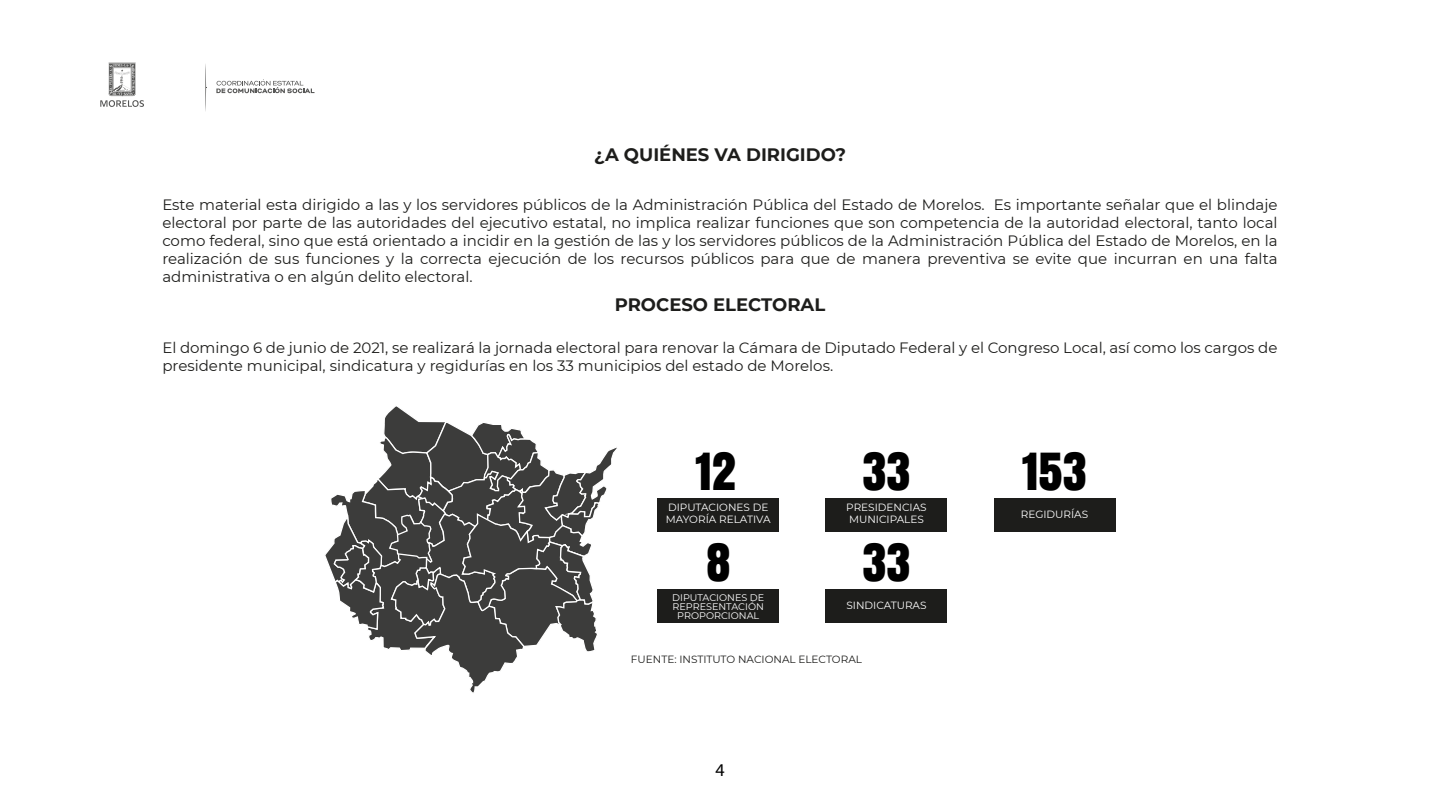
<style>
.page{position:relative;width:1440px;height:810px;background:#fff}
.page>*{position:absolute;margin:0;border:0;box-sizing:border-box;transform-origin:0 0}
.t1{font:47.85px "Anton";color:#000}
.t2{font:700 18px "Montserrat";color:#1d1d1b}
.t3{font:18px "Myriad Pro";color:#000}
.t4{font:15px/18px "Montserrat";color:#1d1d1b;text-align:justify}
.t5{font:10.5px/12.6px "Montserrat";color:#fff}
.t6{font:10.5px "Montserrat";color:#1d1d1b}
.t7{font:9.6px/8.9px "Montserrat";color:#fff;text-align:center}
</style>
<div class="page">
<svg style="left:205px;top:64px;width:1px;height:47px"></svg>
<svg style="left:216px;top:80px;width:98px;height:14px"></svg>
<svg style="left:100px;top:63px;width:44px;height:44px"></svg>
<div style="left:658px;top:498px;width:121px;height:34px;background:#1d1d1b"></div>
<svg style="left:325px;top:406px;width:292px;height:287px"></svg>
<div style="left:826px;top:498px;width:121px;height:34px;background:#1d1d1b"></div>
<div style="left:994px;top:498px;width:121px;height:34px;background:#1d1d1b"></div>
<div style="left:658px;top:589px;width:121px;height:34px;background:#1d1d1b"></div>
<div style="left:826px;top:589px;width:121px;height:34px;background:#1d1d1b"></div>
<p class="t2" style="left:594px;top:142px;width:253px">¿A QUIÉNES VA DIRIGIDO?</p>
<p class="t4" style="left:162px;top:195px;width:1117px">Este material esta dirigido a las y los servidores públicos de la Administración Pública del Estado de Morelos. Es importante señalar que el blindaje electoral por parte de las autoridades del ejecutivo estatal, no implica realizar funciones que son competencia de la autoridad electoral, tanto local como federal, sino que está orientado a incidir en la gestión de las y los servidores públicos de la Administración Pública del Estado de Morelos, en la realización de sus funciones y la correcta ejecución de los recursos públicos para que de manera preventiva se evite que incurran en una falta administrativa o en algún delito electoral.</p>
<p class="t2" style="left:615px;top:292px;width:212px">PROCESO ELECTORAL</p>
<p class="t4" style="left:162px;top:338px;width:1117px">El domingo 6 de junio de 2021, se realizará la jornada electoral para renovar la Cámara de Diputado Federal y el Congreso Local, así como los cargos de presidente municipal, sindicatura y regidurías en los 33 municipios del estado de Morelos.</p>
<h1 class="t1" style="left:696px;top:433px;width:42px">12</h1>
<p class="t5" style="left:666px;top:500px;width:106px">DIPUTACIONES DE<br>MAYORÍA RELATIVA</p>
<p class="t5" style="left:846px;top:500px;width:82px">PRESIDENCIAS<br>MUNICIPALES</p>
<h1 class="t1" style="left:862px;top:433px;width:50px">33</h1>
<h1 class="t1" style="left:706px;top:525px;width:26px">8</h1>
<p class="t7" style="left:672px;top:593px;width:93px">DIPUTACIONES DE<br>REPRESENTACIÓN<br>PROPORCIONAL</p>
<p class="t5" style="left:846px;top:599px;width:82px">SINDICATURAS</p>
<p class="t6" style="left:631px;top:652px;width:233px">FUENTE: INSTITUTO NACIONAL ELECTORAL</p>
<h1 class="t1" style="left:862px;top:525px;width:50px">33</h1>
<p class="t3" style="left:715px;top:759px;width:11px">4</p>
<h1 class="t1" style="left:1022px;top:433px;width:66px">153</h1>
<p class="t5" style="left:1021px;top:508px;width:69px">REGIDURÍAS</p>
</div>
